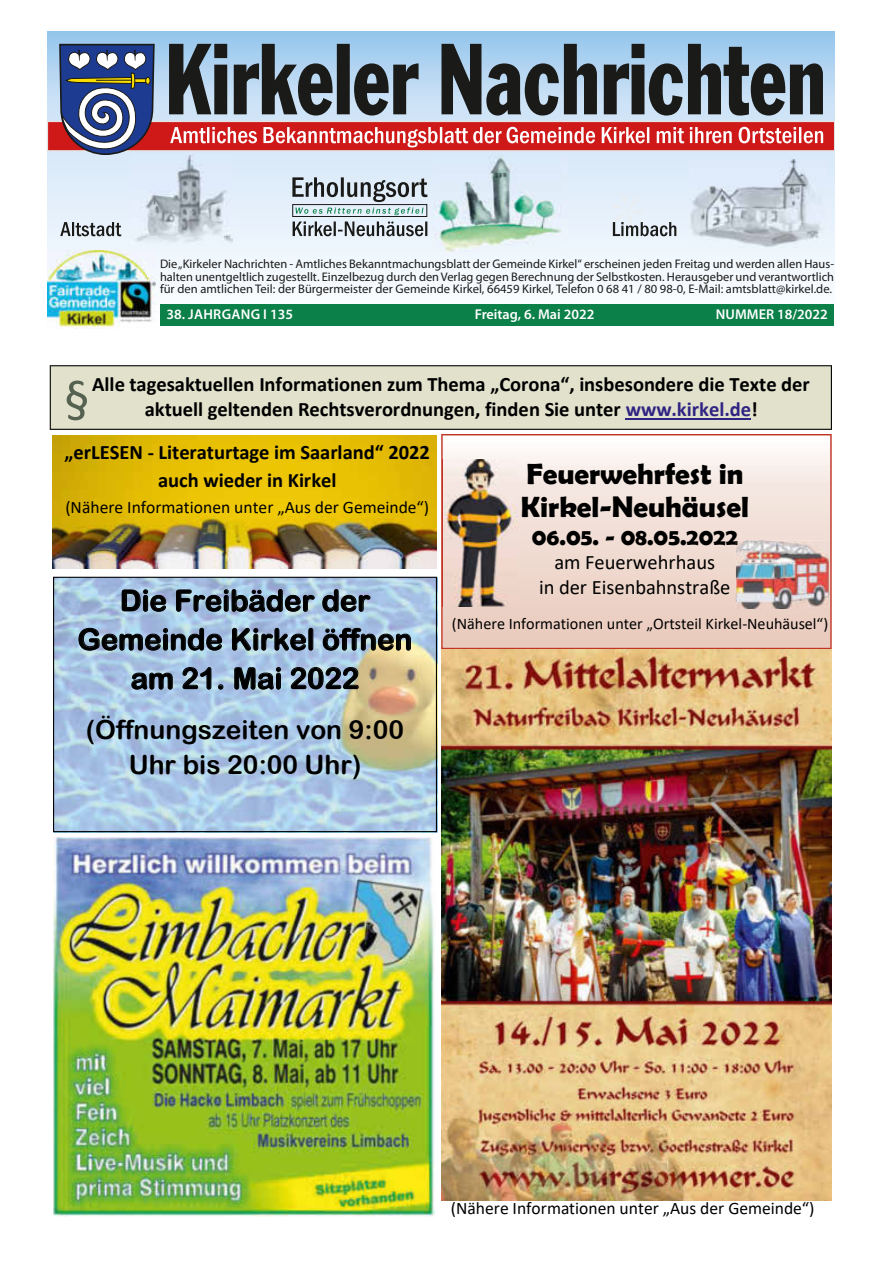
<style>
.page{position:relative;width:881px;height:1263px;background:#fff}
.page>*{position:absolute;margin:0;border:0;box-sizing:border-box;transform-origin:0 0}
.t1{font:52.65px "Pcxvny Dkqrtw Calibri";color:#566250}
.t2{font:29.25px/38.8px "Ywdckh Shbrwl Arial Rounded MT Bold";color:#000;text-align:center}
.t3{font:700 29.25px/33px "Xdkmyk Mpxgps Berlin Sans FB Demi";color:#000}
.t4{font:26.25px/35.1px "Ywdckh Shbrwl Arial Rounded MT Bold";color:#000;text-align:center}
.t5{font:700 23.25px "Xdkmyk Mpxgps Berlin Sans FB Demi";color:#000}
.t6{font:700 20.55px "Ddbjcc Ltjdkv Calibri";color:#000}
.t7{font:700 20.55px "Yysymr Ymfbmc Calibri";color:#000}
.t8{font:20.55px/25px "Pcxvny Dkqrtw Calibri";color:#000;text-align:center}
.t9{font:17.55px "Lnwhtw Dvcybd Calibri";color:#000}
.t10{font:16.2px "Pcxvny Dkqrtw Calibri";color:#000}
.t11{font:600 14.25px "Myriad Pro";color:#fff}
.t12{font:600 14.25px "Myriad Pro";letter-spacing:.02em;color:#fff}
.t13{font:12.45px/12.5px "Myriad Pro";color:#1a1a18;text-align:justify}
.s1{color:#2f2483}
.s2{font-family:"Yysymr Ymfbmc Calibri"}
.s3{font-family:"Lnwhtw Dvcybd Calibri"}
</style>
<div class="page">
<svg style="left:47px;top:32px;width:786px;height:294px"></svg>
<svg style="left:60px;top:222px;width:61px;height:14px"></svg>
<img style="left:688px;top:160px;width:138px;height:88px">
<img style="left:131px;top:156px;width:102px;height:89px">
<svg style="left:292px;top:221px;width:135px;height:15px;background:#999fa4"></svg>
<svg style="left:292px;top:177px;width:135px;height:38px;background:#acbac0"></svg>
<div style="left:292px;top:204px;width:135px;height:13px;border:1px solid #1a1a18"></div>
<svg style="left:611px;top:194px;width:65px;height:42px;background:#ccd4dd"></svg>
<div style="left:160px;top:304px;width:673px;height:21px;background:#0b8048"></div>
<img style="left:47px;top:250px;width:108px;height:79px">
<svg style="left:47px;top:43px;width:786px;height:113px;background:#8e7a87"></svg>
<img style="left:434px;top:155px;width:133px;height:97px">
<img style="left:54px;top:837px;width:381px;height:379px">
<div style="left:50px;top:365px;width:781px;height:65px;background:#e1e1cc"></div>
<hr style="left:625px;top:418px;width:125px;height:2px;background:#2f2483">
<svg style="left:441px;top:434px;width:390px;height:215px"></svg>
<img style="left:735px;top:541px;width:93px;height:68px">
<img style="left:53px;top:435px;width:383px;height:134px">
<svg style="left:53px;top:577px;width:384px;height:255px;background:#aec4d6"></svg>
<svg style="left:121px;top:589px;width:45px;height:23px"></svg>
<svg style="left:175px;top:589px;width:140px;height:23px;background:#849baf"></svg>
<svg style="left:322px;top:589px;width:49px;height:23px"></svg>
<svg style="left:78px;top:627px;width:144px;height:24px;background:#869db3"></svg>
<svg style="left:231px;top:627px;width:83px;height:24px;background:#889fb4"></svg>
<svg style="left:322px;top:627px;width:89px;height:24px;background:#8fa0aa"></svg>
<svg style="left:131px;top:672px;width:42px;height:18px"></svg>
<svg style="left:182px;top:666px;width:42px;height:24px"></svg>
<svg style="left:234px;top:665px;width:47px;height:25px"></svg>
<svg style="left:290px;top:667px;width:69px;height:23px;background:#8599a8"></svg>
<img style="left:442px;top:649px;width:389px;height:551px">
<img style="left:442px;top:459px;width:74px;height:148px">
<p class="t13" style="left:160px;top:258px;width:675px">Die „Kirkeler Nachrichten - Amtliches Bekanntmachungsblatt der Gemeinde Kirkel“ erscheinen jeden Freitag und werden allen Haus&shy;halten unentgeltlich zugestellt. Einzelbezug durch den Verlag gegen Berechnung der Selbstkosten. Herausgeber und verantwortlich für den amtlichen Teil: der Bürgermeister der Gemeinde Kirkel, 66459 Kirkel, Telefon 0 68 41 / 80 98-0, E-Mail: amtsblatt@kirkel.de.</p>
<p class="t12" style="left:166px;top:305px;width:128px">38. JAHRGANG I 135</p>
<p class="t11" style="left:474px;top:305px;width:121px">Freitag, 6. Mai 2022</p>
<p class="t11" style="left:715px;top:305px;width:113px">NUMMER 18/2022</p>
<h3 class="t6" style="left:92px;top:370px;width:719px">Alle tagesaktuellen Informationen zum Thema „Corona“, insbesondere die Texte der</h3>
<h3 class="t7" style="left:145px;top:395px;width:614px">aktuell geltenden Rechtsverordnungen, finden Sie unter <span class="s1">www.kirkel.de</span>!</h3>
<h1 class="t1" style="left:64px;top:361px;width:28px">§</h1>
<h3 class="t6" style="left:65px;top:437px;width:366px">„erLESEN <span class="s2">-</span> Literaturtage im Saarland“ 2022</h3>
<h3 class="t7" style="left:158px;top:466px;width:180px">auch wieder in Kirkel</h3>
<h3 class="t9" style="left:65px;top:495px;width:365px">(Nähere Informationen unter „Aus der Gemeinde“)</h3>
<h2 class="t2" style="left:78px;top:581px;width:336px">Die Freibäder der<br>Gemeinde Kirkel öffnen am 21. Mai 2022</h2>
<h3 class="t4" style="left:86px;top:712px;width:319px">(Öffnungszeiten von 9:00<br>Uhr bis 20:00 Uhr)</h3>
<h2 class="t3" style="left:520px;top:457px;width:229px">Feuerwehrfest in<br>Kirkel-Neuhäusel</h2>
<h3 class="t5" style="left:531px;top:523px;width:207px">06.05. - 08.05.2022</h3>
<h3 class="t8" style="left:539px;top:549px;width:193px">am Feuerwehrhaus<br>in der Eisenbahnstraße</h3>
<h3 class="t10" style="left:452px;top:613px;width:377px">(Nähere Informationen unter <span class="s3">„Ortsteil</span> Kirkel-<span class="s3">Neuhäusel“)</span></h3>
<h3 class="t9" style="left:450px;top:1195px;width:365px">(Nähere Informationen unter „Aus der Gemeinde“)</h3>
</div>
